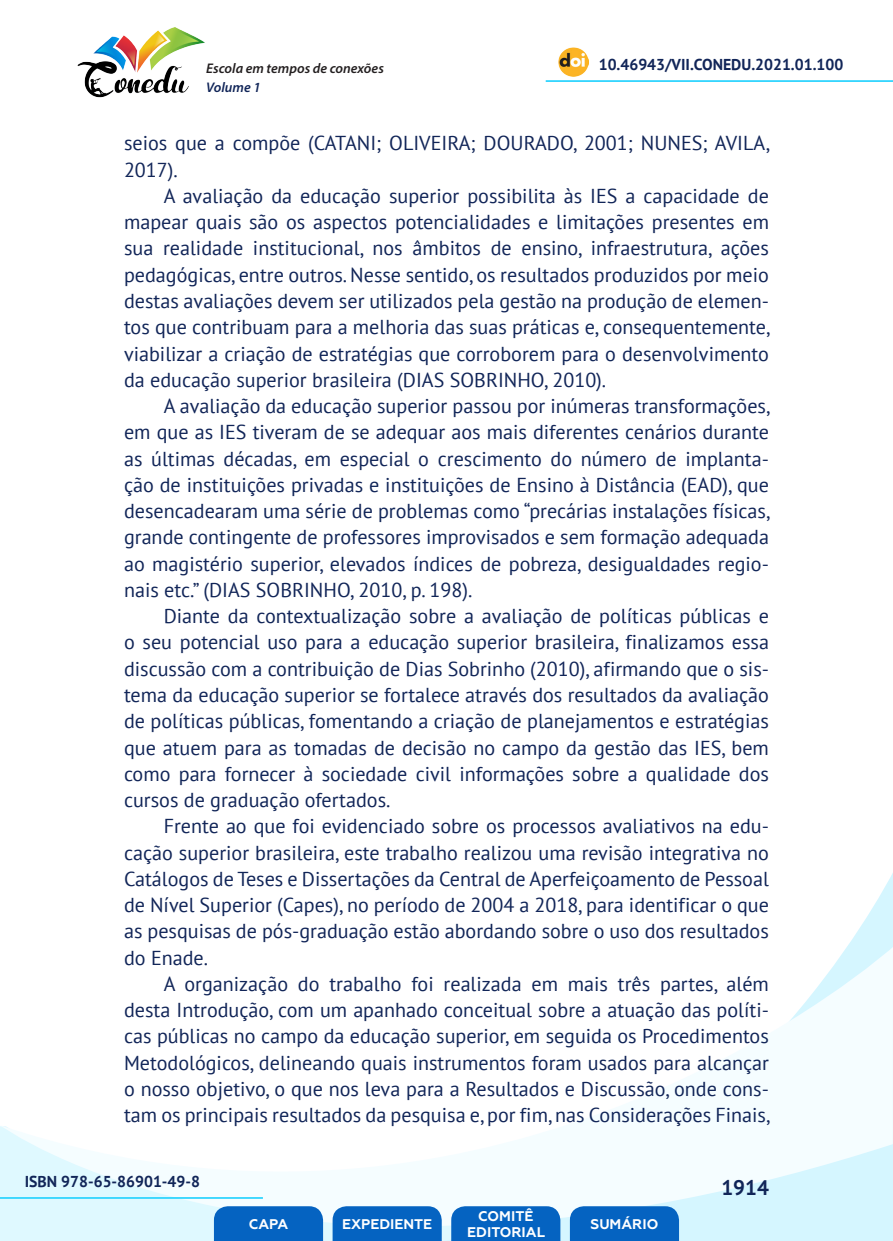
<style>
.page{position:relative;width:893px;height:1241px;background:#fff}
.page>*{position:absolute;margin:0;border:0;box-sizing:border-box;transform-origin:0 0}
.t1{font:700 21px "PT Sans";color:#112558}
._8_CORPO{font:20.12px/26.2px "PT Sans";color:#112558;text-align:justify}
.t2{font:700 15.75px "PT Sans";color:#112558}
.t3{font:700 14px/16.8px "Geometria";color:#fff;text-align:center}
.t4{font:italic 600 14px "Myriad Pro";color:#231f20}
.t5{font:italic 600 14px "Myriad Pro";color:#112558}
</style>
<div class="page">
<svg style="left:848px;top:873px;width:45px;height:73px"></svg>
<svg style="left:0;top:946px;width:893px;height:294px"></svg>
<hr style="left:0;top:1196px;width:263px;height:2px;background:#2dd4fe">
<hr style="left:546px;top:80px;width:347px;height:2px;background:#2dd4fe">
<img style="left:559px;top:47px;width:30px;height:30px">
<img style="left:77px;top:27px;width:128px;height:71px">
<svg style="left:214px;top:1205px;width:109px;height:35px;background:#126bc4"></svg>
<svg style="left:333px;top:1205px;width:109px;height:35px;background:#126bc4"></svg>
<svg style="left:451px;top:1205px;width:109px;height:35px;background:#126bc4"></svg>
<svg style="left:570px;top:1205px;width:109px;height:35px;background:#116bc4"></svg>
<p class="t4" style="left:206px;top:59px;width:179px">Escola em tempos de conexões</p>
<p class="t2" style="left:599px;top:54px;width:246px">10.46943/VII.CONEDU.2021.01.100</p>
<p class="t5" style="left:206px;top:78px;width:56px">Volume 1</p>
<p class="_8_CORPO" style="left:124px;top:130px;width:648px">seios que a compõe (CATANI; OLIVEIRA; DOURADO, 2001; NUNES; AVILA,<br>2017).</p>
<p class="_8_CORPO" style="left:124px;top:182px;width:648px;text-indent:40px">A avaliação da educação superior possibilita às IES a capacidade de mapear quais são os aspectos potencialidades e limitações presentes em sua realidade institucional, nos âmbitos de ensino, infraestrutura, ações pedagógicas, entre outros. Nesse sentido, os resultados produzidos por meio destas avaliações devem ser utilizados pela gestão na produção de elemen&shy;tos que contribuam para a melhoria das suas práticas e, consequentemente, viabilizar a criação de estratégias que corroborem para o desenvolvimento da educação superior brasileira (DIAS SOBRINHO, 2010).</p>
<p class="_8_CORPO" style="left:124px;top:392px;width:648px;text-indent:40px">A avaliação da educação superior passou por inúmeras transformações, em que as IES tiveram de se adequar aos mais diferentes cenários durante as últimas décadas, em especial o crescimento do número de implanta&shy;ção de instituições privadas e instituições de Ensino à Distância (EAD), que desencadearam uma série de problemas como “precárias instalações físicas, grande contingente de professores improvisados e sem formação adequada ao magistério superior, elevados índices de pobreza, desigualdades regio&shy;nais etc.” (DIAS SOBRINHO, 2010, p. 198).</p>
<p class="_8_CORPO" style="left:124px;top:602px;width:646px;text-indent:40px">Diante da contextualização sobre a avaliação de políticas públicas e o seu potencial uso para a educação superior brasileira, finalizamos essa discussão com a contribuição de Dias Sobrinho (2010), afirmando que o sis&shy;tema da educação superior se fortalece através dos resultados da avaliação de políticas públicas, fomentando a criação de planejamentos e estratégias que atuem para as tomadas de decisão no campo da gestão das IES, bem como para fornecer à sociedade civil informações sobre a qualidade dos cursos de graduação ofertados.</p>
<p class="_8_CORPO" style="left:124px;top:812px;width:646px;text-indent:40px">Frente ao que foi evidenciado sobre os processos avaliativos na edu&shy;cação superior brasileira, este trabalho realizou uma revisão integrativa no Catálogos de Teses e Dissertações da Central de Aperfeiçoamento de Pessoal de Nível Superior (Capes), no período de 2004 a 2018, para identificar o que as pesquisas de pós-graduação estão abordando sobre o uso dos resultados do Enade.</p>
<p class="_8_CORPO" style="left:124px;top:970px;width:648px;text-indent:40px">A organização do trabalho foi realizada em mais três partes, além desta Introdução, com um apanhado conceitual sobre a atuação das políti&shy;cas públicas no campo da educação superior, em seguida os Procedimentos Metodológicos, delineando quais instrumentos foram usados para alcançar o nosso objetivo, o que nos leva para a Resultados e Discussão, onde cons&shy;tam os principais resultados da pesquisa e, por fim, nas Considerações Finais,</p>
<p class="t2" style="left:25px;top:1170px;width:177px">ISBN 978-65-86901-49-8</p>
<p class="t3" style="left:249px;top:1215px;width:41px">CAPA</p>
<p class="t3" style="left:342px;top:1215px;width:92px">EXPEDIENTE</p>
<p class="t3" style="left:467px;top:1207px;width:79px">COMITÊ<br>EDITORIAL</p>
<p class="t3" style="left:590px;top:1215px;width:69px">SUMÁRIO</p>
<p class="t1" style="left:721px;top:1173px;width:49px">1914</p>
</div>
